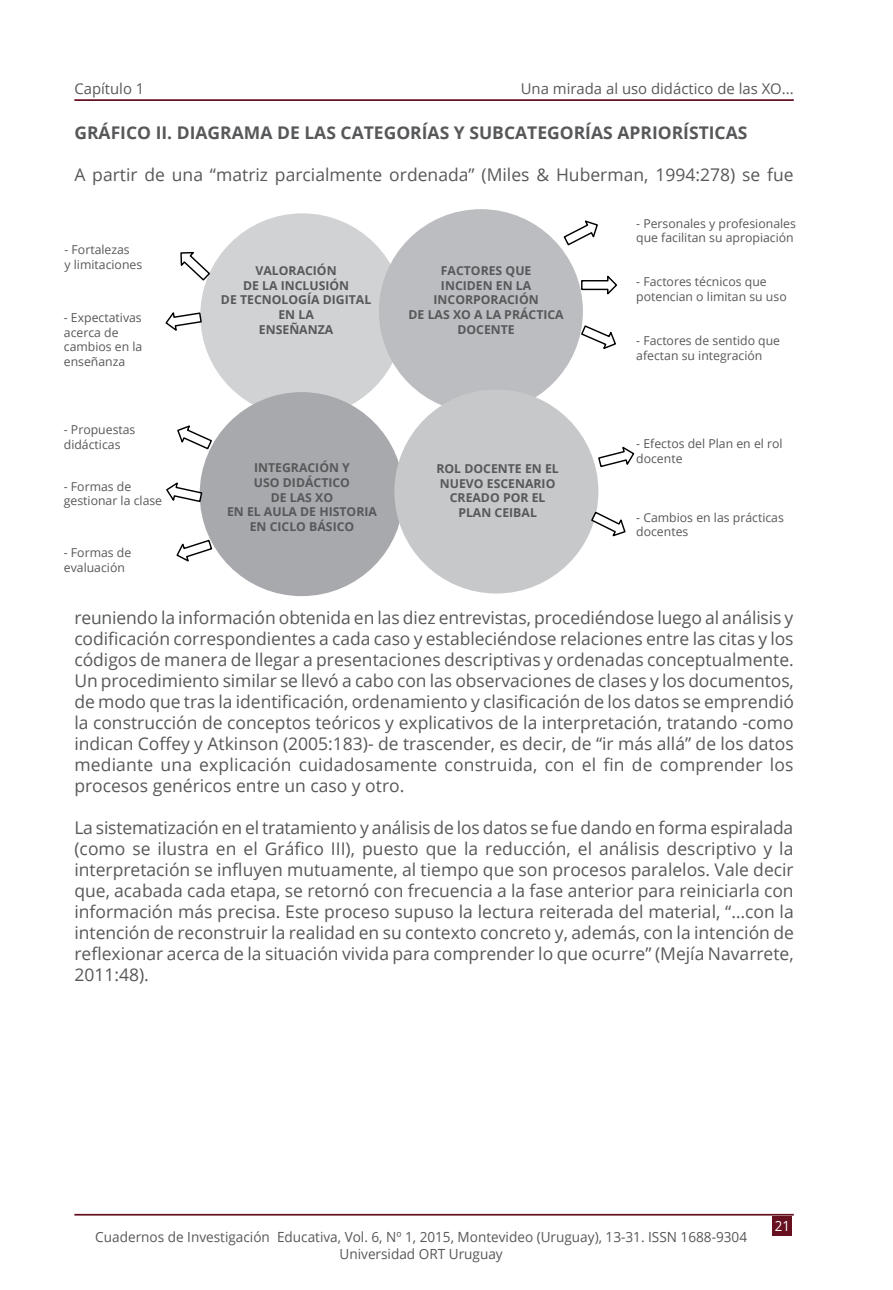
<style>
.page{position:relative;width:893px;height:1290px;background:#fff}
.page>*{position:absolute;margin:0;border:0;box-sizing:border-box;transform-origin:0 0}
.Texto{font:17.5px/21px "Open Sans";color:#57585a;text-align:justify}
.Texto-2{font:700 17.5px "Open Sans";color:#57585a}
.t1{font:14.88px "Open Sans";color:#57585a}
.t2{font:14px/16.8px "Open Sans";color:#57585a;text-align:center}
.t3{font:14px "Open Sans";color:#fff;scale:.95 1}
.colgado{font:12.25px/14.7px "Open Sans";color:#57585a}
.colgado-2{font:700 12.25px/14.7px "Open Sans";color:#57585a;text-align:center}
</style>
<div class="page">
<hr style="left:74px;top:1214px;width:720px;height:1px;background:#661020">
<hr style="left:74px;top:99px;width:720px;height:2px;background:#661020">
<div style="left:772px;top:1215px;width:20px;height:20px;background:#661020"></div>
<div style="left:200px;top:213px;width:204px;height:204px;background:#d1d2d4;border-radius:50%"></div>
<div style="left:379px;top:209px;width:204px;height:204px;background:#bcbdc0;border-radius:50%"></div>
<div style="left:200px;top:392px;width:204px;height:204px;background:#a8a9ad;border-radius:50%"></div>
<div style="left:394px;top:389px;width:204px;height:204px;background:#c7c8ca;border-radius:50%"></div>
<svg style="left:176px;top:539px;width:37px;height:23px"></svg>
<svg style="left:563px;top:220px;width:35px;height:26px"></svg>
<svg style="left:580px;top:275px;width:37px;height:21px"></svg>
<svg style="left:580px;top:325px;width:36px;height:24px"></svg>
<svg style="left:590px;top:510px;width:36px;height:27px"></svg>
<svg style="left:180px;top:251px;width:31px;height:30px"></svg>
<svg style="left:598px;top:446px;width:37px;height:22px"></svg>
<svg style="left:165px;top:309px;width:37px;height:23px"></svg>
<svg style="left:166px;top:480px;width:37px;height:23px"></svg>
<svg style="left:177px;top:425px;width:36px;height:25px"></svg>
<p class="t1" style="left:74px;top:78px;width:72px">Capítulo 1</p>
<p class="t1" style="left:521px;top:78px;width:274px">Una mirada al uso didáctico de las XO...</p>
<p class="Texto-2" style="left:74px;top:121px;width:675px">GRÁFICO II. DIAGRAMA DE LAS CATEGORÍAS Y SUBCATEGORÍAS APRIORÍSTICAS</p>
<p class="Texto" style="left:74px;top:164px;width:721px">A partir de una “matriz parcialmente ordenada” (Miles &amp; Huberman, 1994:278) se fue</p>
<p class="colgado" style="left:64px;top:242px;width:67px">- Fortalezas</p>
<p class="colgado" style="left:64px;top:257px;width:79px">y limitaciones</p>
<p class="colgado" style="left:64px;top:310px;width:80px">- Expectativas acerca de cambios en la enseñanza</p>
<p class="colgado" style="left:64px;top:422px;width:73px">- Propuestas didácticas</p>
<p class="colgado" style="left:64px;top:478px;width:69px">- Formas de</p>
<p class="colgado" style="left:64px;top:493px;width:100px">gestionar la clase</p>
<p class="colgado" style="left:64px;top:545px;width:69px">- Formas de evaluación</p>
<p class="colgado-2" style="left:255px;top:263px;width:83px">VALORACIÓN</p>
<p class="colgado-2" style="left:243px;top:277px;width:108px">DE LA INCLUSIÓN</p>
<p class="colgado-2" style="left:221px;top:292px;width:152px">DE TECNOLOGÍA DIGITAL<br>EN LA</p>
<p class="colgado-2" style="left:259px;top:321px;width:76px">ENSEÑANZA</p>
<p class="colgado-2" style="left:441px;top:263px;width:92px">FACTORES QUE</p>
<p class="colgado-2" style="left:434px;top:277px;width:107px">INCIDEN EN LA<br>INCORPORACIÓN</p>
<p class="colgado-2" style="left:409px;top:307px;width:157px">DE LAS XO A LA PRÁCTICA<br>DOCENTE</p>
<p class="colgado-2" style="left:254px;top:460px;width:97px">INTEGRACIÓN Y</p>
<p class="colgado-2" style="left:254px;top:475px;width:98px">USO DIDÁCTICO</p>
<p class="colgado-2" style="left:271px;top:489px;width:64px">DE LAS XO</p>
<p class="colgado-2" style="left:227px;top:504px;width:151px">EN EL AULA DE HISTORIA</p>
<p class="colgado-2" style="left:250px;top:519px;width:106px">EN CICLO BÁSICO</p>
<p class="colgado-2" style="left:436px;top:461px;width:124px">ROL DOCENTE EN EL<br>NUEVO ESCENARIO<br>CREADO POR EL</p>
<p class="colgado-2" style="left:458px;top:505px;width:80px">PLAN CEIBAL</p>
<p class="colgado" style="left:636px;top:216px;width:161px">- Personales y profesionales que facilitan su apropiación</p>
<p class="colgado" style="left:636px;top:274px;width:152px">- Factores técnicos que potencian o limitan su uso</p>
<p class="colgado" style="left:636px;top:333px;width:145px">- Factores de sentido que afectan su integración</p>
<p class="colgado" style="left:636px;top:436px;width:148px">- Efectos del Plan en el rol docente</p>
<p class="colgado" style="left:636px;top:510px;width:149px">- Cambios en las prácticas docentes</p>
<p class="Texto" style="left:74px;top:606px;width:721px">reuniendo la información obtenida en las diez entrevistas, procediéndose luego al análisis y codificación correspondientes a cada caso y estableciéndose relaciones entre las citas y los códigos de manera de llegar a presentaciones descriptivas y ordenadas conceptualmente.</p>
<p class="Texto" style="left:74px;top:669px;width:721px">Un procedimiento similar se llevó a cabo con las observaciones de clases y los documentos, de modo que tras la identificación, ordenamiento y clasificación de los datos se emprendió la construcción de conceptos teóricos y explicativos de la interpretación, tratando -como indican Coffey y Atkinson (2005:183)- de trascender, es decir, de “ir más allá” de los datos mediante una explicación cuidadosamente construida, con el fin de comprender los procesos genéricos entre un caso y otro.</p>
<p class="Texto" style="left:74px;top:816px;width:721px">La sistematización en el tratamiento y análisis de los datos se fue dando en forma espiralada (como se ilustra en el Gráfico III), puesto que la reducción, el análisis descriptivo y la interpretación se influyen mutuamente, al tiempo que son procesos paralelos. Vale decir que, acabada cada etapa, se retornó con frecuencia a la fase anterior para reiniciarla con información más precisa. Este proceso supuso la lectura reiterada del material, “…con la intención de reconstruir la realidad en su contexto concreto y, además, con la intención de reflexionar acerca de la situación vivida para comprender lo que ocurre” (Mejía Navarrete, 2011:48).</p>
<p class="t2" style="left:95px;top:1228px;width:653px">Cuadernos de Investigación Educativa, Vol. 6, Nº 1, 2015, Montevideo (Uruguay), 13-31. ISSN 1688-9304<br>Universidad ORT Uruguay</p>
<p class="t3" style="left:775px;top:1216px;width:18px">21</p>
</div>
